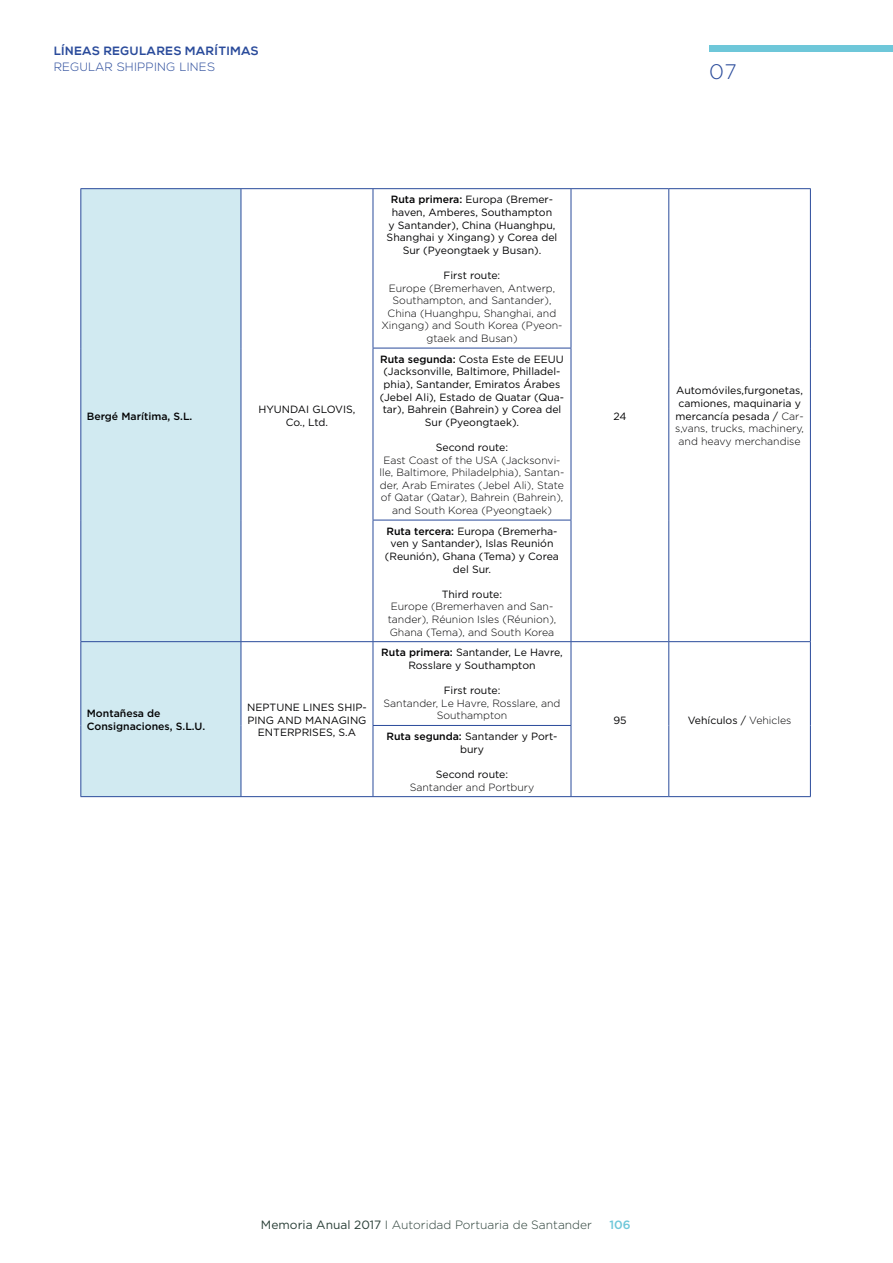
<style>
.page{position:relative;width:893px;height:1263px;background:#fff}
.page>*{position:absolute;margin:0;border:0;box-sizing:border-box;transform-origin:0 0}
.t1{font:300 21px "Gotham";color:#2a4b9b}
.t2{font:300 12px "Gotham";color:#293e36}
.t3{font:700 12px "Nexa";letter-spacing:.05em;color:#2a4b9b}
.t4{font:300 12px "Nexa";letter-spacing:.05em;color:#2a4b9b}
.t5{font:500 12px "Gotham";color:#6ec7d9}
.t6{font:10.5px/12.6px "Gotham";color:#020203;text-align:center}
.t7{font:300 10.5px/12.6px "Gotham";color:#020203;text-align:center}
.t8{font:500 10.5px/12.6px "Gotham";color:#020203}
.s1{font-weight:500}
.s2{font-weight:300}
.s3{font-weight:400}
</style>
<div class="page">
<div style="left:709px;top:45px;width:184px;height:7px;background:#6ec7d9"></div>
<div style="left:81px;top:189px;width:160px;height:607px;background:#d1eaf1"></div>
<hr style="left:80px;top:188px;width:161px;height:1px;background:#2a4b9b">
<hr style="left:80px;top:189px;width:1px;height:159px;background:#2a4b9b">
<hr style="left:241px;top:188px;width:132px;height:1px;background:#2a4b9b">
<hr style="left:241px;top:189px;width:1px;height:159px;background:#2a4b9b">
<hr style="left:80px;top:348px;width:1px;height:172px;background:#2a4b9b">
<hr style="left:241px;top:348px;width:1px;height:172px;background:#2a4b9b">
<hr style="left:80px;top:520px;width:1px;height:121px;background:#2a4b9b">
<hr style="left:241px;top:520px;width:1px;height:121px;background:#2a4b9b">
<hr style="left:373px;top:188px;width:198px;height:1px;background:#2a4b9b">
<hr style="left:373px;top:189px;width:1px;height:159px;background:#2a4b9b">
<hr style="left:571px;top:188px;width:98px;height:1px;background:#2a4b9b">
<hr style="left:571px;top:189px;width:1px;height:159px;background:#2a4b9b">
<hr style="left:669px;top:188px;width:142px;height:1px;background:#2a4b9b">
<hr style="left:668px;top:189px;width:1px;height:159px;background:#2a4b9b">
<hr style="left:810px;top:189px;width:1px;height:159px;background:#2a4b9b">
<hr style="left:668px;top:348px;width:1px;height:172px;background:#2a4b9b">
<hr style="left:810px;top:348px;width:1px;height:172px;background:#2a4b9b">
<hr style="left:668px;top:520px;width:1px;height:121px;background:#2a4b9b">
<hr style="left:810px;top:520px;width:1px;height:121px;background:#2a4b9b">
<hr style="left:373px;top:348px;width:198px;height:1px;background:#2a4b9b">
<hr style="left:373px;top:348px;width:1px;height:172px;background:#2a4b9b">
<hr style="left:571px;top:348px;width:1px;height:172px;background:#2a4b9b">
<hr style="left:373px;top:520px;width:198px;height:1px;background:#2a4b9b">
<hr style="left:373px;top:520px;width:1px;height:121px;background:#2a4b9b">
<hr style="left:571px;top:520px;width:1px;height:121px;background:#2a4b9b">
<hr style="left:80px;top:641px;width:161px;height:1px;background:#2a4b9b">
<hr style="left:80px;top:642px;width:1px;height:83px;background:#2a4b9b">
<hr style="left:241px;top:641px;width:132px;height:1px;background:#2a4b9b">
<hr style="left:241px;top:642px;width:1px;height:83px;background:#2a4b9b">
<hr style="left:80px;top:725px;width:1px;height:71px;background:#2a4b9b">
<hr style="left:241px;top:725px;width:1px;height:71px;background:#2a4b9b">
<hr style="left:80px;top:796px;width:161px;height:1px;background:#2a4b9b">
<hr style="left:241px;top:796px;width:132px;height:1px;background:#2a4b9b">
<hr style="left:373px;top:641px;width:198px;height:1px;background:#2a4b9b">
<hr style="left:373px;top:642px;width:1px;height:83px;background:#2a4b9b">
<hr style="left:571px;top:641px;width:98px;height:1px;background:#2a4b9b">
<hr style="left:571px;top:642px;width:1px;height:83px;background:#2a4b9b">
<hr style="left:669px;top:641px;width:142px;height:1px;background:#2a4b9b">
<hr style="left:668px;top:642px;width:1px;height:83px;background:#2a4b9b">
<hr style="left:810px;top:642px;width:1px;height:83px;background:#2a4b9b">
<hr style="left:668px;top:725px;width:1px;height:71px;background:#2a4b9b">
<hr style="left:810px;top:725px;width:1px;height:71px;background:#2a4b9b">
<hr style="left:571px;top:796px;width:98px;height:1px;background:#2a4b9b">
<hr style="left:669px;top:796px;width:142px;height:1px;background:#2a4b9b">
<hr style="left:373px;top:725px;width:198px;height:1px;background:#2a4b9b">
<hr style="left:373px;top:726px;width:1px;height:70px;background:#2a4b9b">
<hr style="left:571px;top:726px;width:1px;height:70px;background:#2a4b9b">
<hr style="left:373px;top:796px;width:198px;height:1px;background:#2a4b9b">
<p class="t3" style="left:54px;top:43px;width:206px">LÍNEAS REGULARES MARÍTIMAS</p>
<p class="t4" style="left:54px;top:60px;width:163px">REGULAR SHIPPING LINES</p>
<h1 class="t1" style="left:709px;top:60px;width:29px">07</h1>
<p class="t8" style="left:87px;top:409px;width:107px">Bergé Marítima, S.L.</p>
<p class="t6" style="left:258px;top:403px;width:99px">HYUNDAI GLOVIS,<br>Co., Ltd.</p>
<p class="t8" style="left:87px;top:707px;width:120px">Montañesa de<br>Consignaciones, S.L.U.</p>
<p class="t6" style="left:247px;top:701px;width:121px">NEPTUNE LINES SHIP-<br>PING AND MANAGING<br>ENTERPRISES, S.A</p>
<p class="t6" style="left:387px;top:193px;width:172px"><span class="s1">Ruta primera:</span> Europa (Bremer&shy;haven, Amberes, Southampton<br>y Santander), China (Huanghpu,<br>Shanghai y Xingang) y Corea del<br>Sur (Pyeongtaek y Busan).</p>
<p class="t6" style="left:444px;top:269px;width:58px">First route:</p>
<p class="t7" style="left:381px;top:281px;width:182px">Europe (Bremerhaven, Antwerp,<br>Southampton, and Santander),<br>China (Huanghpu, Shanghai, and<br>Xingang) and South Korea (Pyeon&shy;gtaek and Busan)</p>
<p class="t6" style="left:380px;top:353px;width:186px"><span class="s1">Ruta segunda:</span> Costa Este de EEUU (Jacksonville, Baltimore, Philladel&shy;phia), Santander, Emiratos Árabes (Jebel Ali), Estado de Quatar (Qua&shy;tar), Bahrein (Bahrein) y Corea del<br>Sur (Pyeongtaek).</p>
<p class="t6" style="left:436px;top:441px;width:74px">Second route:</p>
<p class="t7" style="left:380px;top:453px;width:186px">East Coast of the USA (Jacksonvi&shy;lle, Baltimore, Philadelphia), Santan&shy;der, Arab Emirates (Jebel Ali), State of Qatar (Qatar), Bahrein (Bahrein), and South Korea (Pyeongtaek)</p>
<p class="t6" style="left:385px;top:525px;width:176px"><span class="s1">Ruta tercera:</span> Europa (Bremerha&shy;ven y Santander), Islas Reunión (Reunión), Ghana (Tema) y Corea del Sur.</p>
<p class="t6" style="left:442px;top:588px;width:62px">Third route:</p>
<p class="t7" style="left:388px;top:600px;width:170px;text-align:left">Europe (Bremerhaven and San&shy;tander), Réunion Isles (Réunion),<br>Ghana (Tema), and South Korea</p>
<p class="t6" style="left:381px;top:646px;width:183px"><span class="s1">Ruta primera:</span> Santander, Le Havre,<br>Rosslare y Southampton</p>
<p class="t6" style="left:444px;top:684px;width:58px">First route:</p>
<p class="t7" style="left:384px;top:697px;width:178px">Santander, Le Havre, Rosslare, and<br>Southampton</p>
<p class="t6" style="left:386px;top:730px;width:173px"><span class="s1">Ruta segunda:</span> Santander y Port&shy;bury</p>
<p class="t6" style="left:436px;top:768px;width:74px">Second route:</p>
<p class="t7" style="left:410px;top:780px;width:126px">Santander and Portbury</p>
<p class="t6" style="left:613px;top:409px;width:15px">24</p>
<p class="t6" style="left:675px;top:384px;width:130px">Automóviles,furgonetas, camiones, maquinaria y mercancía pesada / <span class="s2">Car&shy;s,vans, trucks, machinery, and heavy merchandise</span></p>
<p class="t6" style="left:613px;top:713px;width:15px">95</p>
<p class="t6" style="left:688px;top:713px;width:105px">Vehículos / <span class="s2">Vehicles</span></p>
<p class="t2" style="left:261px;top:1218px;width:332px"><span class="s3">Memoria Anual 2017</span> I Autoridad Portuaria de Santander</p>
<p class="t5" style="left:609px;top:1217px;width:23px">106</p>
</div>
